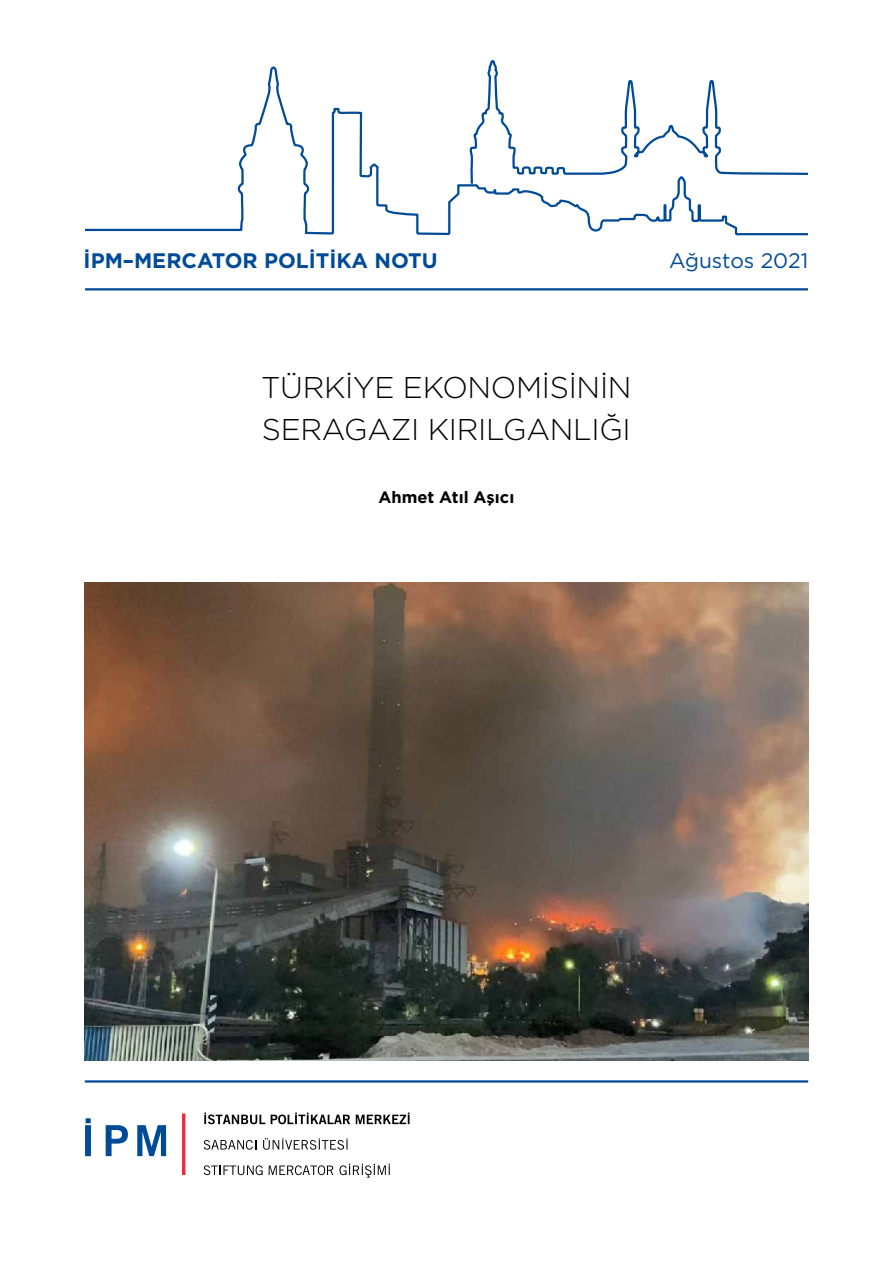
<style>
.page{position:relative;width:893px;height:1263px;background:#fff}
.page>*{position:absolute;margin:0;border:0;box-sizing:border-box;transform-origin:0 0}
.t1{font:300 30px/42px "Gotham";letter-spacing:-.01em;color:#000}
.t2{font:700 21px "Gotham";color:#004b97}
.t3{font:21px "Gotham";color:#004b97}
.t4{font:700 16.5px "Gotham";color:#000}
</style>
<div class="page">
<hr style="left:85px;top:1080px;width:723px;height:2px;background:#004b97">
<hr style="left:85px;top:288px;width:723px;height:2px;background:#004b97">
<svg style="left:85px;top:66px;width:218px;height:166px"></svg>
<svg style="left:303px;top:60px;width:505px;height:176px"></svg>
<svg style="left:106px;top:1125px;width:22px;height:31px"></svg>
<svg style="left:137px;top:1125px;width:29px;height:31px"></svg>
<svg style="left:85px;top:1118px;width:6px;height:38px"></svg>
<hr style="left:182px;top:1113px;width:3px;height:62px;background:#ee2c3c">
<svg style="left:204px;top:1112px;width:61px;height:12px"></svg>
<svg style="left:271px;top:1112px;width:79px;height:12px"></svg>
<svg style="left:356px;top:1112px;width:54px;height:12px"></svg>
<svg style="left:204px;top:1140px;width:52px;height:10px"></svg>
<svg style="left:263px;top:1138px;width:85px;height:12px"></svg>
<svg style="left:204px;top:1165px;width:59px;height:10px"></svg>
<svg style="left:269px;top:1165px;width:64px;height:10px"></svg>
<svg style="left:339px;top:1164px;width:51px;height:14px"></svg>
<img style="left:85px;top:583px;width:723px;height:478px">
<p class="t2" style="left:84px;top:247px;width:356px">İPM–MERCATOR POLİTİKA NOTU</p>
<p class="t3" style="left:669px;top:247px;width:141px">Ağustos 2021</p>
<p class="t1" style="left:261px;top:366px;width:372px">TÜRKIYE EKONOMISININ<br>SERAGAZI KIRILGANLIĞI</p>
<p class="t4" style="left:378px;top:486px;width:137px">Ahmet Atıl Aşıcı</p>
</div>
